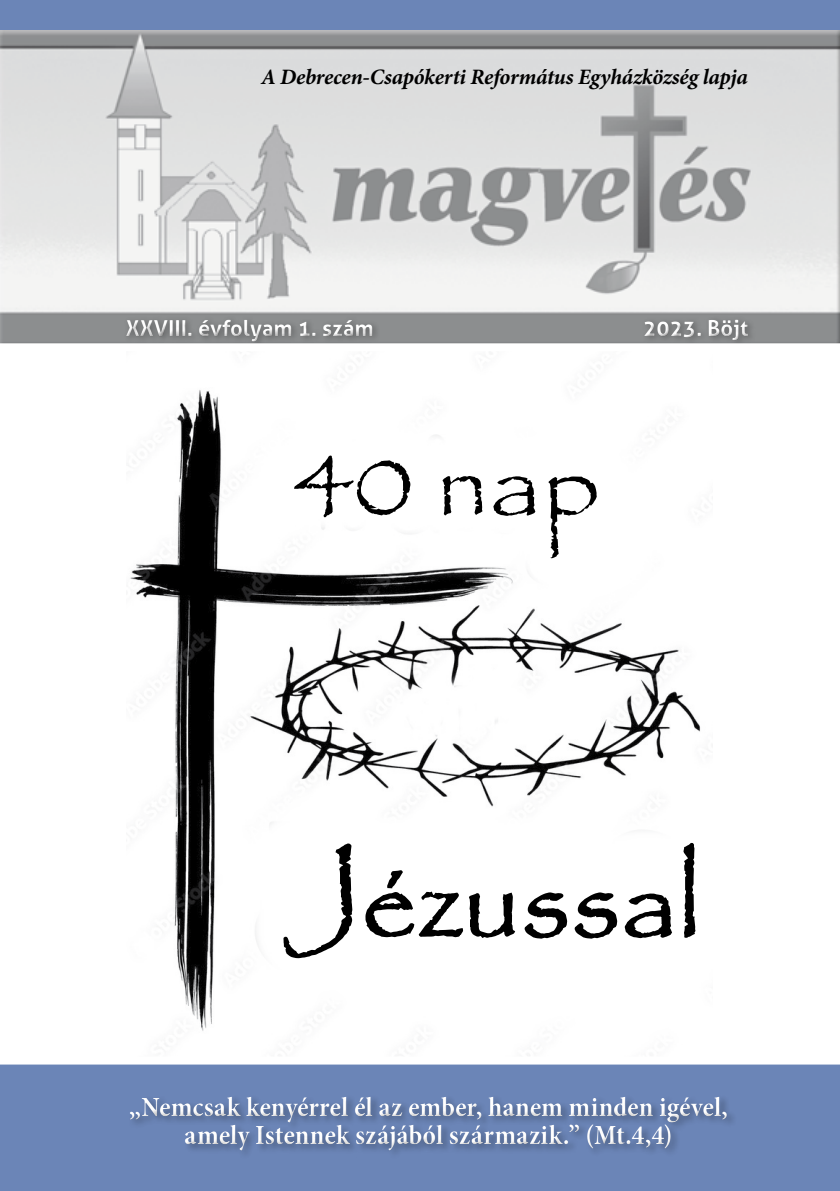
<style>
.page{position:relative;width:840px;height:1191px;background:#fff}
.page>*{position:absolute;margin:0;border:0;box-sizing:border-box;transform-origin:0 0}
.t1{font:112px "Papyrus";color:#000}
.t2{font:104px "Papyrus";color:#000}
.t3{font:700 condensed 28px/28px "Minion Pro";letter-spacing:-.005em;color:#fff;text-align:center}
.t4{font:italic 700 22px "Minion Pro";letter-spacing:-.01em;color:#000}
.t5{font:700 22px "Aller";color:#fff}
</style>
<div class="page">
<img style="left:128px;top:353px;width:572px;height:703px">
<div style="left:0;top:28px;width:839px;height:319px;background:#000;opacity:.75"></div>
<div style="left:640px;top:315px;width:116px;height:32px;background:#8a8c8d"></div>
<div style="left:638px;top:313px;width:113px;height:30px;background:#8b8d8e"></div>
<div style="left:640px;top:318px;width:113px;height:26px;background:#000;opacity:.75"></div>
<div style="left:121px;top:314px;width:255px;height:30px;background:#8b8d8e"></div>
<div style="left:122px;top:316px;width:257px;height:28px;background:#000;opacity:.75"></div>
<div style="left:0;top:0;width:839px;height:30px;background:#6b85b7"></div>
<div style="left:0;top:343px;width:839px;height:8px;background:#fff"></div>
<div style="left:0;top:1060px;width:839px;height:131px;background:#6b85b7"></div>
<div style="left:125px;top:1094px;width:607px;height:62px;background:#000;opacity:.75"></div>
<div style="left:0;top:1056px;width:839px;height:8px;background:#fff"></div>
<svg style="left:282px;top:842px;width:71px;height:117px"></svg>
<svg style="left:364px;top:832px;width:152px;height:107px"></svg>
<svg style="left:523px;top:891px;width:149px;height:48px"></svg>
<svg style="left:682px;top:842px;width:14px;height:96px"></svg>
<p class="t4" style="left:261px;top:61px;width:488px">A Debrecen-Csapókerti Református Egyházközség lapja</p>
<p class="t5" style="left:126px;top:314px;width:249px">XXVIII. évfolyam 1. szám</p>
<p class="t5" style="left:643px;top:314px;width:107px">2023. Böjt</p>
<h2 class="t2" style="left:294px;top:418px;width:309px">40 nap</h2>
<h1 class="t1" style="left:284px;top:832px;width:417px">Jézussal</h1>
<p class="t3" style="left:129px;top:1093px;width:600px">„Nemcsak kenyérrel él az ember, hanem minden igével, amely Istennek szájából származik.” (Mt.4,4)</p>
</div>
